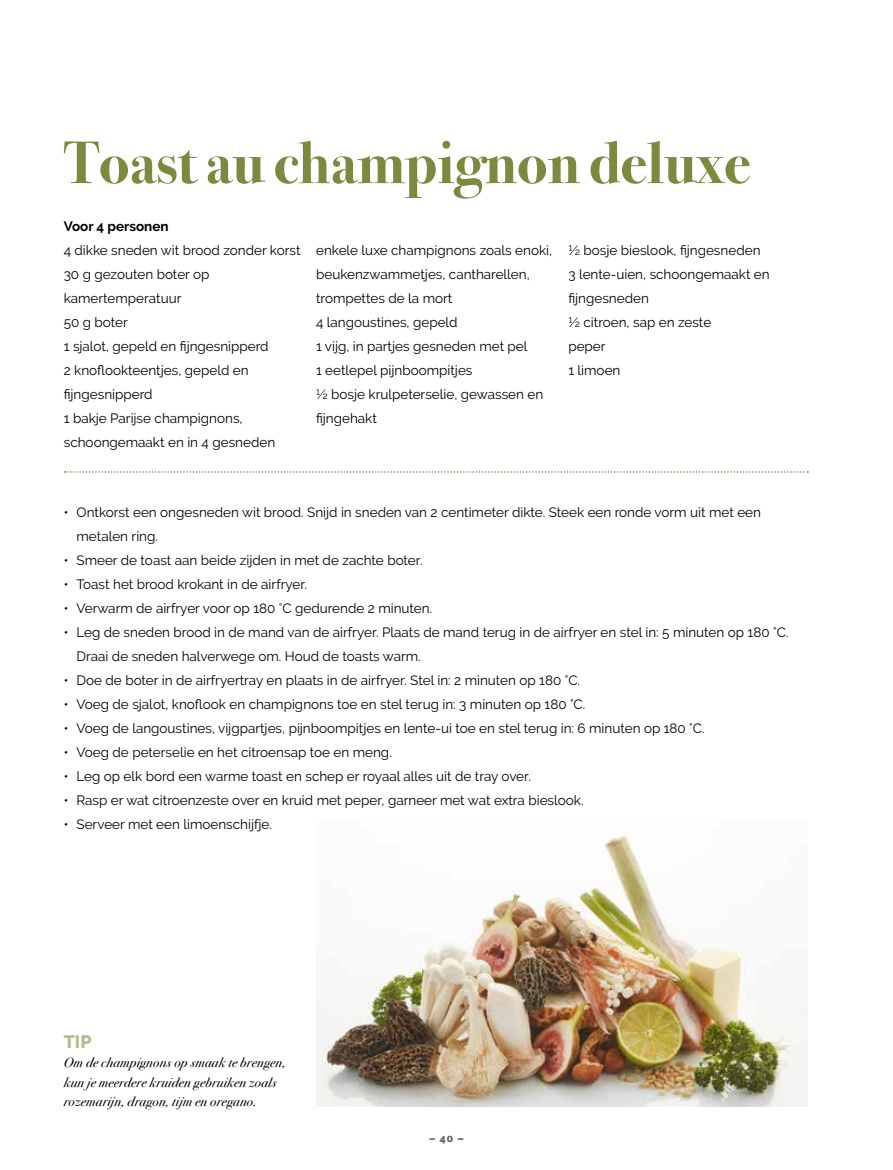
<style>
.page{position:relative;width:893px;height:1170px;background:#fff}
.page>*{position:absolute;margin:0;border:0;box-sizing:border-box;transform-origin:0 0}
.t1{font:700 60px "Bodoni Svty Two ITCTT";color:#7e883f}
.t2{font:800 18px "Raleway";color:#b8b98f}
.t3{font:13.5px/24px "Raleway";color:#000}
.t4{font:italic 13.5px/19.5px "Bodoni Svty Two ITCTT";letter-spacing:.02em;color:#000}
.t5{font:700 13.5px "Raleway";color:#000}
.t6{font:700 10.5px "Raleway";color:#6d6e71}
</style>
<div class="page">
<img style="left:316px;top:836px;width:492px;height:270px">
<svg style="left:65px;top:471px;width:743px;height:1px"></svg>
<h1 class="t1" style="left:64px;top:113px;width:688px">Toast au champignon deluxe</h1>
<p class="t5" style="left:64px;top:218px;width:106px">Voor 4 personen</p>
<p class="t3" style="left:64px;top:238px;width:238px">4 dikke sneden wit brood zonder korst<br>30 g gezouten boter op kamertemperatuur<br>50 g boter<br>1 sjalot, gepeld en fijngesnipperd<br>2 knoflookteentjes, gepeld en fijngesnipperd<br>1 bakje Parijse champignons, schoongemaakt en in 4 gesneden</p>
<p class="t3" style="left:316px;top:238px;width:238px">enkele luxe champignons zoals enoki, beukenzwammetjes, cantharellen, trompettes de la mort<br>4 langoustines, gepeld<br>1 vijg, in partjes gesneden met pel<br>1 eetlepel pijnboompitjes<br>½ bosje krulpeterselie, gewassen en fijngehakt</p>
<p class="t3" style="left:568px;top:238px;width:203px">½ bosje bieslook, fijngesneden<br>3 lente-uien, schoongemaakt en fijngesneden<br>½ citroen, sap en zeste<br>peper<br>1 limoen</p>
<p class="t3" style="left:77px;top:499px;width:686px;text-indent:-13px">• Ontkorst een ongesneden wit brood. Snijd in sneden van 2 centimeter dikte. Steek een ronde vorm uit met een metalen ring.</p>
<p class="t3" style="left:64px;top:547px;width:360px">• Smeer de toast aan beide zijden in met de zachte boter.</p>
<p class="t3" style="left:64px;top:571px;width:245px">• Toast het brood krokant in de airfryer.</p>
<p class="t3" style="left:64px;top:595px;width:370px">• Verwarm de airfryer voor op 180 °C gedurende 2 minuten.</p>
<p class="t3" style="left:77px;top:619px;width:713px;text-indent:-13px">• Leg de sneden brood in de mand van de airfryer. Plaats de mand terug in de airfryer en stel in: 5 minuten op 180 °C.<br>Draai de sneden halverwege om. Houd de toasts warm.</p>
<p class="t3" style="left:64px;top:667px;width:518px">• Doe de boter in de airfryertray en plaats in de airfryer. Stel in: 2 minuten op 180 °C.</p>
<p class="t3" style="left:64px;top:691px;width:523px">• Voeg de sjalot, knoflook en champignons toe en stel terug in: 3 minuten op 180 °C.</p>
<p class="t3" style="left:64px;top:715px;width:642px">• Voeg de langoustines, vijgpartjes, pijnboompitjes en lente-ui toe en stel terug in: 6 minuten op 180 °C.</p>
<p class="t3" style="left:64px;top:739px;width:330px">• Voeg de peterselie en het citroensap toe en meng.</p>
<p class="t3" style="left:64px;top:763px;width:469px">• Leg op elk bord een warme toast en schep er royaal alles uit de tray over.</p>
<p class="t3" style="left:64px;top:787px;width:521px">• Rasp er wat citroenzeste over en kruid met peper, garneer met wat extra bieslook.</p>
<p class="t3" style="left:64px;top:811px;width:210px">• Serveer met een limoenschijfje.</p>
<h2 class="t2" style="left:64px;top:1030px;width:29px">TIP</h2>
<p class="t4" style="left:64px;top:1051px;width:223px">Om de champignons op smaak te brengen, kun je meerdere kruiden gebruiken zoals rozemarijn, dragon, tijm en oregano.</p>
<p class="t6" style="left:429px;top:1131px;width:36px">– 40 –</p>
</div>
